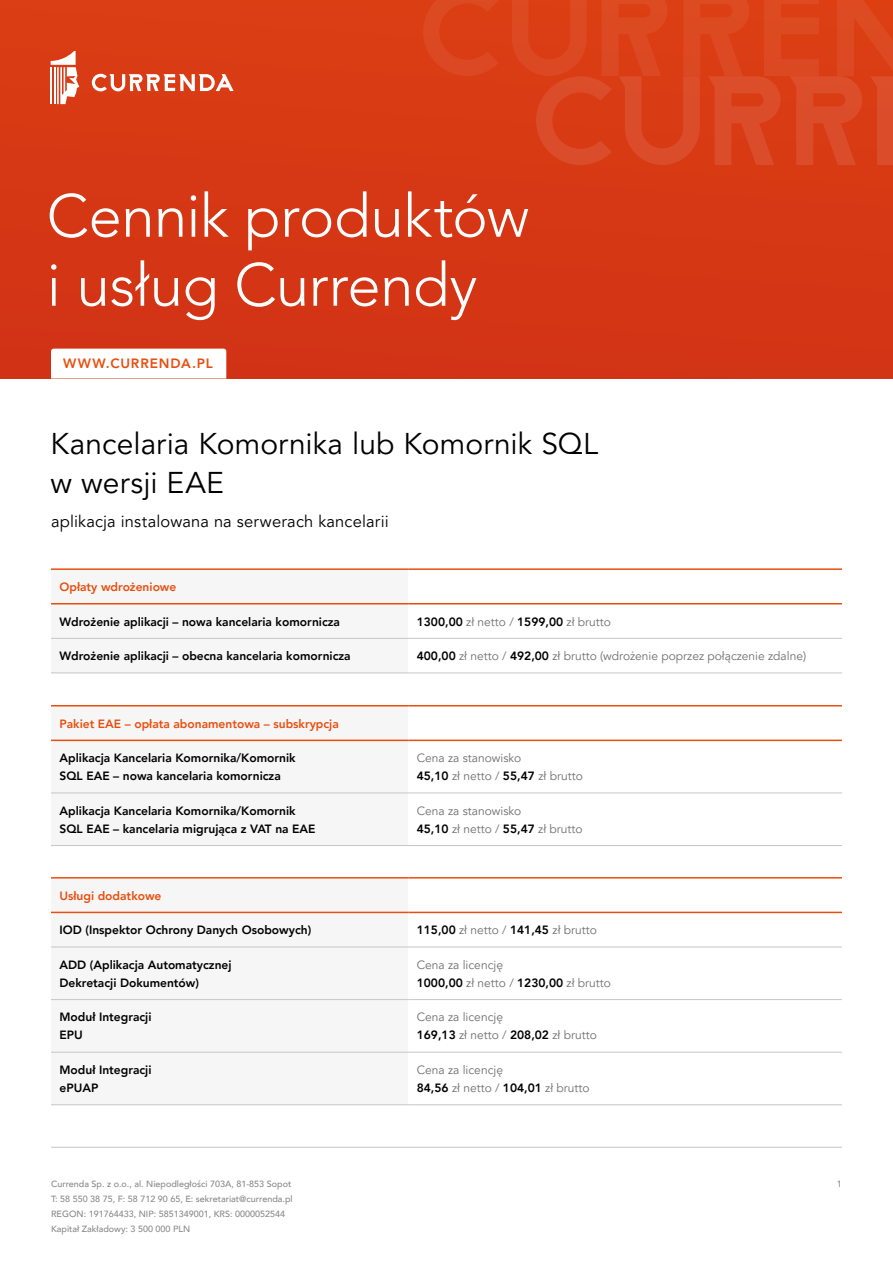
<style>
.page{position:relative;width:893px;height:1263px;background:#fff}
.page>*{position:absolute;margin:0;border:0;box-sizing:border-box;transform-origin:0 0}
.t1{font:300 60px/69px "Avenir LT Pro";letter-spacing:-.01em;color:#fff}
.t2{font:30px/39px "Avenir LT Pro";letter-spacing:.005em;color:#000}
.t3{font:16.5px "Avenir LT Pro";letter-spacing:.01em;color:#000}
.t4{font:800 13.5px "Avenir LT Pro";letter-spacing:.065em;color:#e94e0f}
.t5{font:800 12px/18px "Avenir LT Pro";color:#000}
.t6{font:12px/18px "Avenir LT Pro";color:#706f6f}
.t7{font:800 12px "Avenir LT Pro";color:#e94e0f}
.t8{font:500 9px/15px "Avenir";color:#8a8989}
.s1{font-weight:800;color:#000}
</style>
<div class="page">
<div style="left:0;top:0;width:893px;height:378px;background:#d43615"></div>
<div style="left:51px;top:349px;width:175px;height:29px;background:#fff"></div>
<div style="left:51px;top:604px;width:357px;height:69px;background:#f6f6f6"></div>
<svg style="left:408px;top:604px;width:434px;height:69px"></svg>
<hr style="left:51px;top:568px;width:357px;height:2px;background:#e94e0f">
<hr style="left:408px;top:568px;width:434px;height:2px;background:#e94e0f">
<hr style="left:51px;top:603px;width:357px;height:1px;background:#e94e0f">
<hr style="left:408px;top:603px;width:434px;height:1px;background:#e94e0f">
<hr style="left:51px;top:638px;width:357px;height:1px;background:#c6c6c6">
<hr style="left:408px;top:638px;width:434px;height:1px;background:#c6c6c6">
<hr style="left:51px;top:673px;width:357px;height:1px;background:#c6c6c6">
<hr style="left:408px;top:673px;width:434px;height:1px;background:#c6c6c6">
<div style="left:51px;top:706px;width:357px;height:87px;background:#f6f6f6"></div>
<svg style="left:408px;top:706px;width:434px;height:87px"></svg>
<hr style="left:51px;top:705px;width:357px;height:1px;background:#e94e0f">
<hr style="left:408px;top:705px;width:434px;height:1px;background:#e94e0f">
<hr style="left:51px;top:740px;width:357px;height:1px;background:#e94e0f">
<hr style="left:408px;top:740px;width:434px;height:1px;background:#e94e0f">
<hr style="left:51px;top:793px;width:357px;height:1px;background:#c6c6c6">
<hr style="left:408px;top:793px;width:434px;height:1px;background:#c6c6c6">
<hr style="left:51px;top:845px;width:357px;height:1px;background:#c6c6c6">
<hr style="left:408px;top:845px;width:434px;height:1px;background:#c6c6c6">
<div style="left:51px;top:878px;width:357px;height:69px;background:#f6f6f6"></div>
<svg style="left:408px;top:878px;width:434px;height:69px"></svg>
<div style="left:51px;top:999px;width:357px;height:53px;background:#f6f6f6"></div>
<div style="left:51px;top:1052px;width:357px;height:53px;background:#f6f6f6"></div>
<hr style="left:51px;top:877px;width:357px;height:1px;background:#e94e0f">
<hr style="left:408px;top:877px;width:434px;height:1px;background:#e94e0f">
<hr style="left:51px;top:912px;width:357px;height:1px;background:#e94e0f">
<hr style="left:408px;top:912px;width:434px;height:1px;background:#e94e0f">
<hr style="left:51px;top:947px;width:357px;height:1px;background:#c6c6c6">
<hr style="left:408px;top:947px;width:434px;height:1px;background:#c6c6c6">
<hr style="left:51px;top:999px;width:357px;height:1px;background:#c6c6c6">
<hr style="left:408px;top:999px;width:434px;height:1px;background:#c6c6c6">
<hr style="left:51px;top:1052px;width:357px;height:1px;background:#c6c6c6">
<hr style="left:408px;top:1052px;width:434px;height:1px;background:#c6c6c6">
<hr style="left:51px;top:1104px;width:357px;height:1px;background:#c6c6c6">
<hr style="left:408px;top:1104px;width:434px;height:1px;background:#c6c6c6">
<hr style="left:51px;top:1147px;width:791px;height:1px;background:#c6c6c6">
<svg style="left:50px;top:0;width:843px;height:165px"></svg>
<h1 class="t1" style="left:47px;top:182px;width:484px">Cennik produktów i usług Currendy</h1>
<p class="t4" style="left:63px;top:356px;width:151px">WWW.CURRENDA.PL</p>
<h2 class="t2" style="left:51px;top:425px;width:549px">Kancelaria Komornika lub Komornik SQL w wersji EAE</h2>
<h3 class="t3" style="left:51px;top:511px;width:339px">aplikacja instalowana na serwerach kancelarii</h3>
<p class="t7" style="left:60px;top:580px;width:118px">Opłaty wdrożeniowe</p>
<p class="t5" style="left:60px;top:612px;width:282px">Wdrożenie aplikacji – nowa kancelaria komornicza</p>
<p class="t6" style="left:417px;top:613px;width:196px"><span class="s1">1300,00</span> zł netto / <span class="s1">1599,00</span> zł brutto</p>
<p class="t5" style="left:60px;top:647px;width:293px">Wdrożenie aplikacji – obecna kancelaria komornicza</p>
<p class="t6" style="left:417px;top:647px;width:391px"><span class="s1">400,00</span> zł netto / <span class="s1">492,00</span> zł brutto (wdrożenie poprzez połączenie zdalne)</p>
<p class="t7" style="left:60px;top:716px;width:281px">Pakiet EAE – opłata abonamentowa – subskrypcja</p>
<p class="t5" style="left:60px;top:749px;width:238px">Aplikacja Kancelaria Komornika/Komornik<br>SQL EAE – nowa kancelaria komornicza</p>
<p class="t6" style="left:417px;top:749px;width:168px">Cena za stanowisko<br><span class="s1">45,10</span> zł netto / <span class="s1">55,47</span> zł brutto</p>
<p class="t5" style="left:60px;top:802px;width:258px">Aplikacja Kancelaria Komornika/Komornik<br>SQL EAE – kancelaria migrująca z VAT na EAE</p>
<p class="t6" style="left:417px;top:802px;width:167px">Cena za stanowisko<br><span class="s1">45,10</span> zł netto / <span class="s1">55,47</span> zł brutto</p>
<p class="t7" style="left:60px;top:888px;width:103px">Usługi dodatkowe</p>
<p class="t5" style="left:60px;top:921px;width:253px">IOD (Inspektor Ochrony Danych Osobowych)</p>
<p class="t6" style="left:417px;top:921px;width:182px"><span class="s1">115,00</span> zł netto / <span class="s1">141,45</span> zł brutto</p>
<p class="t5" style="left:60px;top:956px;width:174px">ADD (Aplikacja Automatycznej<br>Dekretacji Dokumentów)</p>
<p class="t6" style="left:417px;top:956px;width:196px">Cena za licencję<br><span class="s1">1000,00</span> zł netto / <span class="s1">1230,00</span> zł brutto</p>
<p class="t5" style="left:60px;top:1008px;width:94px">Moduł Integracji<br>EPU</p>
<p class="t6" style="left:417px;top:1008px;width:182px">Cena za licencję<br><span class="s1">169,13</span> zł netto / <span class="s1">208,02</span> zł brutto</p>
<p class="t5" style="left:60px;top:1061px;width:94px">Moduł Integracji ePUAP</p>
<p class="t6" style="left:417px;top:1061px;width:174px">Cena za licencję<br><span class="s1">84,56</span> zł netto / <span class="s1">104,01</span> zł brutto</p>
<p class="t8" style="left:51px;top:1175px;width:243px">Currenda Sp. z o.o., al. Niepodległości 703A, 81-853 Sopot T: 58 550 38 75, F: 58 712 90 65, E: sekretariat@currenda.pl REGON: 191764433, NIP: 5851349001, KRS: 0000052544<br>Kapitał Zakładowy: 3 500 000 PLN</p>
<p class="t8" style="left:837px;top:1175px;width:7px">1</p>
</div>
